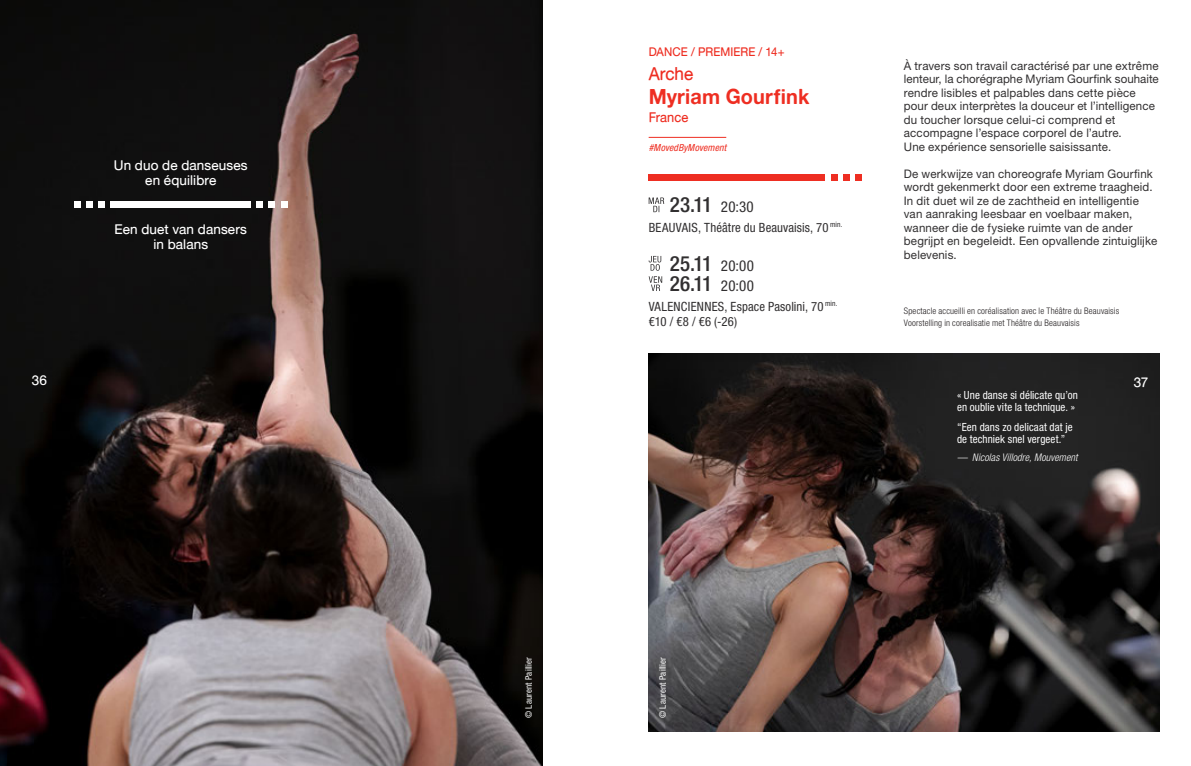
<style>
.page{position:relative;width:1191px;height:766px;background:#fff}
.page>*{position:absolute;margin:0;border:0;box-sizing:border-box;transform-origin:0 0}
.NEXT_date{font:500 condensed 21px "Helvetica Neue LT Pro";letter-spacing:-.035em;color:#312f30}
.NEXT_uitvoerder{font:21px "Alte Haas Grotesk Bold";letter-spacing:.005em;color:#ee2e22;scale:.95 1}
.NEXT_titel_voorstell{font:18px "Alte Haas Grotesk";color:#ee2e22;scale:.95 1}
.NEXT_oneliner{font:13.5px "Alte Haas Grotesk";letter-spacing:.01em;color:#fff}
.NEXT_nationaliteit{font:13.5px "Alte Haas Grotesk";letter-spacing:.01em;color:#ee2e22;scale:.95 1}
.NEXT_date-2{font:condensed 12.75px "Helvetica Neue LT Pro";letter-spacing:.01em;color:#312f30}
.NEXT_tarief{font:condensed 12.75px "Helvetica Neue LT Pro";color:#312f30}
.NEXT_disicpline{font:12px "Alte Haas Grotesk";letter-spacing:.01em;color:#ee2e22;scale:.95 1}
.NEXT_synopsis{font:11.7px/13.5px "Helvetica Neue LT Pro";letter-spacing:.015em;color:#312f30}
.NEXT_synopsis-2{font:condensed 11.25px "Helvetica Neue LT Pro";letter-spacing:.01em;color:#fff}
.NEXT_synopsis-3{font:italic 300 condensed 10.5px "Helvetica Neue LT Pro";letter-spacing:.01em;color:#fff}
.NEXT__hashtag{font:italic condensed 9.75px "Helvetica Neue LT Pro";letter-spacing:.01em;color:#ee2e22}
.NEXT_plaats_duur_tar{font:300 condensed 9px "Helvetica Neue LT Pro";letter-spacing:.015em;color:#231f20}
.NEXT_copyright{font:condensed 9px "Helvetica Neue LT Pro";letter-spacing:.015em;color:#fff}
.s1{font-weight:400;font-size:15px}
</style>
<div class="page">
<img style="left:648px;top:353px;width:511px;height:378px">
<img style="left:0;top:0;width:542px;height:765px">
<hr style="left:648px;top:137px;width:78px;height:1px;background:#ee2e22">
<svg style="left:648px;top:256px;width:14px;height:35px"></svg>
<svg style="left:648px;top:197px;width:16px;height:15px"></svg>
<div style="left:111px;top:201px;width:140px;height:7px;background:#fff"></div>
<div style="left:86px;top:201px;width:7px;height:7px;background:#fff"></div>
<div style="left:74px;top:201px;width:6px;height:7px;background:#fff"></div>
<div style="left:99px;top:201px;width:6px;height:7px;background:#fff"></div>
<div style="left:269px;top:201px;width:6px;height:7px;background:#fff"></div>
<div style="left:281px;top:201px;width:6px;height:7px;background:#fff"></div>
<div style="left:257px;top:201px;width:6px;height:7px;background:#fff"></div>
<div style="left:648px;top:174px;width:177px;height:7px;background:#ee2e22"></div>
<div style="left:843px;top:174px;width:6px;height:7px;background:#ee2e22"></div>
<div style="left:855px;top:174px;width:6px;height:7px;background:#ee2e22"></div>
<div style="left:831px;top:174px;width:6px;height:7px;background:#ee2e22"></div>
<p class="NEXT_oneliner" style="left:114px;top:157px;width:135px">Un duo de danseuses</p>
<p class="NEXT_oneliner" style="left:145px;top:172px;width:73px">en équilibre</p>
<p class="NEXT_oneliner" style="left:114px;top:221px;width:134px">Een duet van dansers</p>
<p class="NEXT_oneliner" style="left:153px;top:236px;width:56px">in balans</p>
<p class="NEXT_disicpline" style="left:648px;top:44px;width:144px">DANCE / PREMIERE / 14+</p>
<p class="NEXT_titel_voorstell" style="left:648px;top:63px;width:48px">Arche</p>
<p class="NEXT_uitvoerder" style="left:648px;top:84px;width:171px">Myriam Gourfink</p>
<p class="NEXT_nationaliteit" style="left:648px;top:109px;width:43px">France</p>
<p class="NEXT__hashtag" style="left:648px;top:142px;width:79px">#MovedByMovement</p>
<p class="NEXT_date" style="left:670px;top:192px;width:85px">23.11 <span class="s1">20:30</span></p>
<p class="NEXT_date-2" style="left:648px;top:219px;width:195px">BEAUVAIS, Théâtre du Beauvaisis, 70 <sup>min.</sup></p>
<p class="NEXT_date" style="left:670px;top:250px;width:85px">25.11 <span class="s1">20:00</span></p>
<p class="NEXT_date" style="left:670px;top:271px;width:85px">26.11 <span class="s1">20:00</span></p>
<p class="NEXT_date-2" style="left:648px;top:298px;width:190px">VALENCIENNES, Espace Pasolini, 70 <sup>min.</sup></p>
<p class="NEXT_tarief" style="left:648px;top:314px;width:90px">€10 / €8 / €6 (-26)</p>
<p class="NEXT_synopsis" style="left:904px;top:58px;width:256px">À travers son travail caractérisé par une extrême lenteur, la chorégraphe Myriam Gourfink souhaite rendre lisibles et palpables dans cette pièce pour deux interprètes la douceur et l’intelligence du toucher lorsque celui-ci comprend et</p>
<p class="NEXT_synopsis" style="left:904px;top:126px;width:219px">accompagne l’espace corporel de l’autre.</p>
<p class="NEXT_synopsis" style="left:904px;top:139px;width:209px">Une expérience sensorielle saisissante.</p>
<p class="NEXT_synopsis" style="left:904px;top:166px;width:255px">De werkwijze van choreografe Myriam Gourfink wordt gekenmerkt door een extreme traagheid.<br>In dit duet wil ze de zachtheid en intelligentie van aanraking leesbaar en voelbaar maken, wanneer die de fysieke ruimte van de ander begrijpt en begeleidt. Een opvallende zintuiglijke belevenis.</p>
<p class="NEXT_plaats_duur_tar" style="left:904px;top:306px;width:217px">Spectacle accueilli en coréalisation avec le Théâtre du Beauvaisis</p>
<p class="NEXT_plaats_duur_tar" style="left:904px;top:318px;width:177px">Voorstelling in corealisatie met Théâtre du Beauvaisis</p>
<p class="NEXT_oneliner" style="left:32px;top:372px;width:17px">36</p>
<p class="NEXT_oneliner" style="left:1133px;top:373px;width:16px">37</p>
<p class="NEXT_copyright" style="left:523px;top:718px;width:63px;rotate:-90deg">© Laurent Paillier</p>
<p class="NEXT_copyright" style="left:657px;top:718px;width:63px;rotate:-90deg">© Laurent Paillier</p>
<p class="NEXT_synopsis-2" style="left:957px;top:388px;width:122px">« Une danse si délicate qu’on</p>
<p class="NEXT_synopsis-2" style="left:957px;top:400px;width:120px">en oublie vite la technique. »</p>
<p class="NEXT_synopsis-2" style="left:957px;top:420px;width:117px">“Een dans zo delicaat dat je</p>
<p class="NEXT_synopsis-2" style="left:957px;top:432px;width:110px">de techniek snel vergeet.”</p>
<p class="NEXT_synopsis-3" style="left:957px;top:451px;width:122px">— Nicolas Villodre, Mouvement</p>
</div>
